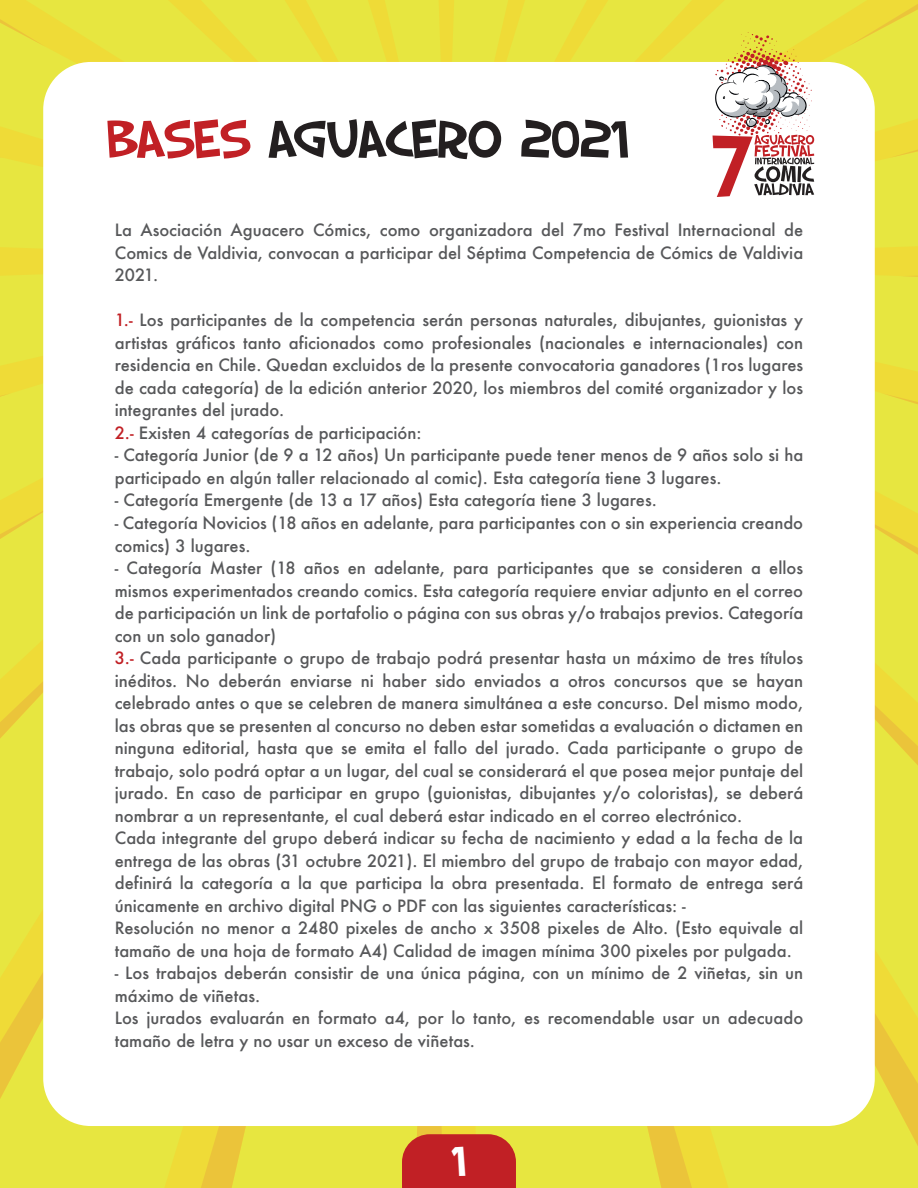
<style>
.page{position:relative;width:918px;height:1188px;background:#fff}
.page>*{position:absolute;margin:0;border:0;box-sizing:border-box;transform-origin:0 0}
.t1{font:55.5px "SF Slapstick Comic";color:#231f20}
.t2{font:44.7px "SF Slapstick Comic";color:#fff}
.t3{font:500 16.5px/22.5px "Futura";color:#57585a}
.s1{color:#c12025}
</style>
<div class="page">
<div style="left:516px;top:1126px;width:145px;height:62px;background:#e7e640"></div>
<svg style="left:661px;top:822px;width:257px;height:366px;background:#e8df3d"></svg>
<svg style="left:875px;top:593px;width:43px;height:229px;background:#e8e13d"></svg>
<svg style="left:0;top:0;width:260px;height:110px;background:#e8e33e"></svg>
<svg style="left:0;top:0;width:46px;height:47px;background:#ecdd39"></svg>
<div style="left:875px;top:420px;width:43px;height:81px;background:#e7e640"></div>
<svg style="left:875px;top:501px;width:43px;height:86px;background:#eadf3c"></svg>
<svg style="left:0;top:110px;width:43px;height:135px;background:#e8e33e"></svg>
<svg style="left:0;top:142px;width:4px;height:16px"></svg>
<svg style="left:875px;top:279px;width:43px;height:141px;background:#e8e33d"></svg>
<svg style="left:881px;top:393px;width:37px;height:27px"></svg>
<svg style="left:0;top:245px;width:43px;height:27px"></svg>
<svg style="left:875px;top:251px;width:43px;height:28px"></svg>
<svg style="left:768px;top:0;width:150px;height:242px;background:#e8e33e"></svg>
<svg style="left:847px;top:0;width:71px;height:47px;background:#ebde3b"></svg>
<svg style="left:633px;top:0;width:135px;height:62px;background:#e9e33d"></svg>
<svg style="left:0;top:296px;width:43px;height:366px;background:#e8e33e"></svg>
<svg style="left:0;top:662px;width:152px;height:526px;background:#e8e13e"></svg>
<svg style="left:152px;top:1126px;width:250px;height:62px;background:#e8e43e"></svg>
<svg style="left:189px;top:1126px;width:154px;height:62px;background:#e8de3d"></svg>
<svg style="left:260px;top:0;width:373px;height:62px;background:#e8e33e"></svg>
<div style="left:43px;top:62px;width:832px;height:1064px;background:#fff;border-radius:48px"></div>
<svg style="left:713px;top:32px;width:101px;height:165px"></svg>
<svg style="left:402px;top:1126px;width:114px;height:62px;background:#c84229"></svg>
<h1 class="t1" style="left:107px;top:104px;width:524px"><span class="s1">BASES</span> AGUACERO 2021</h1>
<p class="t3" style="left:115px;top:219px;width:690px;text-align:justify">La Asociación Aguacero Cómics, como organizadora del 7mo Festival Internacional de Comics de Valdivia, convocan a participar del Séptima Competencia de Cómics de Valdivia 2021.</p>
<p class="t3" style="left:115px;top:309px;width:690px"><span class="s1">1.-</span> Los participantes de la competencia serán personas naturales, dibujantes, guionistas y artistas gráficos tanto aficionados como profesionales (nacionales e internacionales) con residencia en Chile. Quedan excluidos de la presente convocatoria ganadores (1ros lugares de cada categoría) de la edición anterior 2020, los miembros del comité organizador y los integrantes del jurado.<br><span class="s1">2.-</span> Existen 4 categorías de participación:</p>
<p class="t3" style="left:115px;top:444px;width:690px">- Categoría Junior (de 9 a 12 años) Un participante puede tener menos de 9 años solo si ha participado en algún taller relacionado al comic). Esta categoría tiene 3 lugares.</p>
<p class="t3" style="left:115px;top:489px;width:544px">- Categoría Emergente (de 13 a 17 años) Esta categoría tiene 3 lugares.</p>
<p class="t3" style="left:115px;top:511px;width:690px">- Categoría Novicios (18 años en adelante, para participantes con o sin experiencia creando comics) 3 lugares.</p>
<p class="t3" style="left:115px;top:556px;width:690px">- Categoría Master (18 años en adelante, para participantes que se consideren a ellos mismos experimentados creando comics. Esta categoría requiere enviar adjunto en el correo de participación un link de portafolio o página con sus obras y/o trabajos previos. Categoría con un solo ganador)<br><span class="s1">3.-</span> Cada participante o grupo de trabajo podrá presentar hasta un máximo de tres títulos inéditos. No deberán enviarse ni haber sido enviados a otros concursos que se hayan celebrado antes o que se celebren de manera simultánea a este concurso. Del mismo modo, las obras que se presenten al concurso no deben estar sometidas a evaluación o dictamen en ninguna editorial, hasta que se emita el fallo del jurado. Cada participante o grupo de trabajo, solo podrá optar a un lugar, del cual se considerará el que posea mejor puntaje del jurado. En caso de participar en grupo (guionistas, dibujantes y/o coloristas), se deberá nombrar a un representante, el cual deberá estar indicado en el correo electrónico.<br>Cada integrante del grupo deberá indicar su fecha de nacimiento y edad a la fecha de la entrega de las obras (31 octubre 2021). El miembro del grupo de trabajo con mayor edad, definirá la categoría a la que participa la obra presentada. El formato de entrega será únicamente en archivo digital PNG o PDF con las siguientes características: -<br>Resolución no menor a 2480 pixeles de ancho x 3508 pixeles de Alto. (Esto equivale al tamaño de una hoja de formato A4) Calidad de imagen mínima 300 pixeles por pulgada.</p>
<p class="t3" style="left:115px;top:962px;width:690px">- Los trabajos deberán consistir de una única página, con un mínimo de 2 viñetas, sin un máximo de viñetas.<br>Los jurados evaluarán en formato a4, por lo tanto, es recomendable usar un adecuado tamaño de letra y no usar un exceso de viñetas.</p>
<h2 class="t2" style="left:452px;top:1133px;width:16px">1</h2>
</div>
